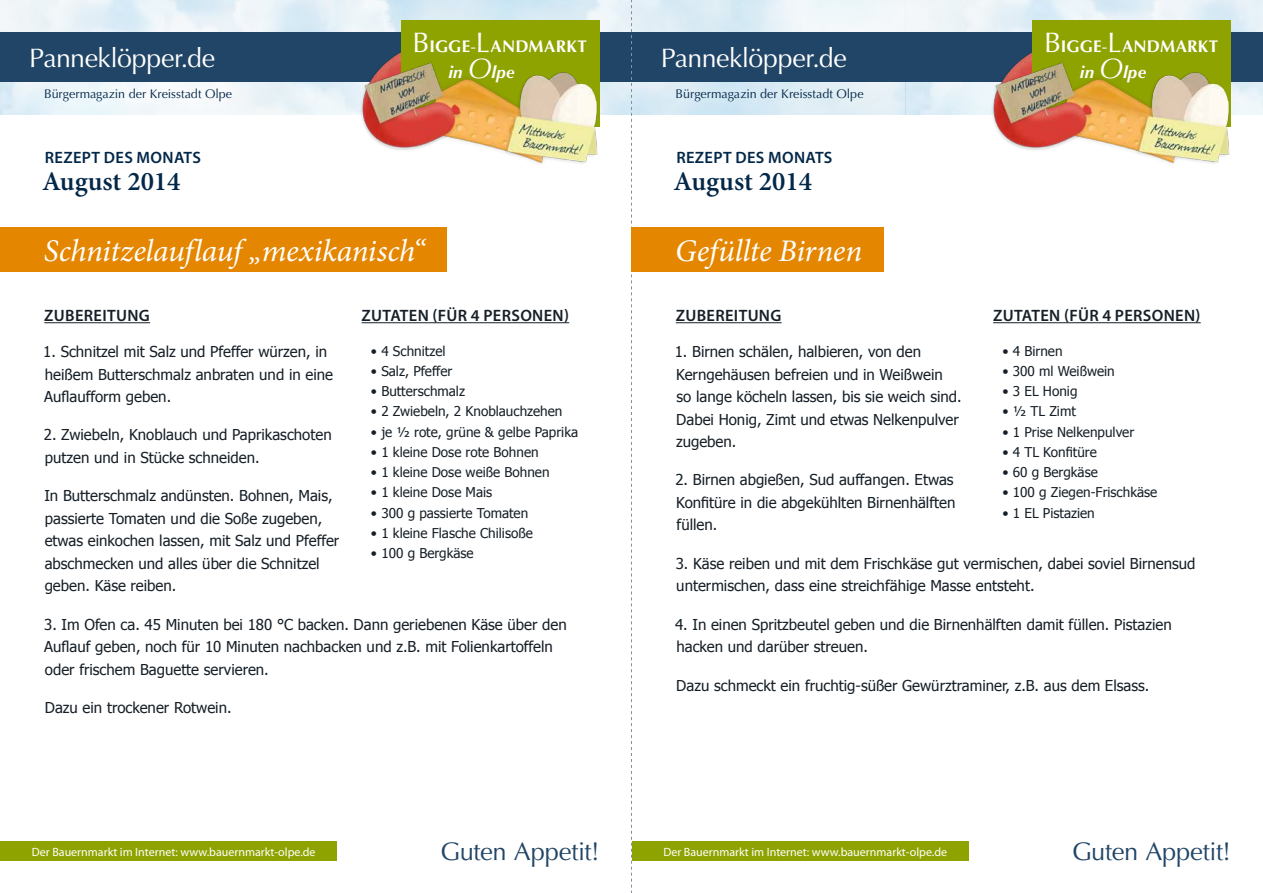
<style>
.page{position:relative;width:1263px;height:893px;background:#fff}
.page>*{position:absolute;margin:0;border:0;box-sizing:border-box;transform-origin:0 0}
.t1{font:italic 31.5px "Minion Pro";letter-spacing:-.005em;color:#fff}
.t2{font:600 27px "Minion Pro";color:#032748}
.t3{font:26.7px "Optima LT Std";letter-spacing:-.015em;color:#fff}
.t4{font:25.5px "Optima LT Std";letter-spacing:-.015em;color:#214566}
.t5{font:700 16.95px/25.5px "Optima LT Std";letter-spacing:.01em;color:#fff}
.t6{font:600 16.5px "Myriad Pro";letter-spacing:.02em;color:#161f27}
.t7{font:600 16.5px "Myriad Pro";letter-spacing:.02em;color:#032748}
.t8{font:15px/22.5px "Tahoma";color:#161f27}
.t9{font:13.5px "Tahoma";color:#161f27}
.t10{font:12.6px "Optima LT Std";color:#032748}
.t11{font:12px "Myriad Pro";color:#fff}
.s1{font-weight:400;font-size:28.2px}
.s2{font-weight:400}
.s3{font-style:italic}
.s4{font-weight:400;font-style:italic;font-size:28.2px}
</style>
<div class="page">
<div style="left:632px;top:841px;width:336px;height:20px;background:#8ea300"></div>
<div style="left:0;top:841px;width:337px;height:20px;background:#8ea300"></div>
<img style="left:0;top:0;width:1263px;height:115px">
<div style="left:0;top:33px;width:1263px;height:49px;background:#214566"></div>
<img style="left:388px;top:52px;width:13px;height:9px">
<div style="left:401px;top:20px;width:199px;height:106px;background:#8ea300"></div>
<img style="left:358px;top:61px;width:247px;height:103px">
<img style="left:1019px;top:52px;width:13px;height:9px">
<div style="left:1032px;top:20px;width:199px;height:106px;background:#8ea300"></div>
<img style="left:990px;top:61px;width:246px;height:103px">
<svg style="left:631px;top:0;width:1px;height:893px"></svg>
<div style="left:0;top:227px;width:446px;height:44px;background:#e48600"></div>
<div style="left:631px;top:227px;width:253px;height:44px;background:#e48600"></div>
<hr style="left:44px;top:322px;width:106px;height:1px;background:#161f27">
<hr style="left:362px;top:322px;width:207px;height:1px;background:#161f27">
<hr style="left:676px;top:322px;width:106px;height:1px;background:#161f27">
<hr style="left:993px;top:322px;width:208px;height:1px;background:#161f27">
<p class="t5" style="left:448px;top:34px;width:140px;text-indent:-36px"><span class="s1">B</span>IGGE<span class="s2">-</span><span class="s1">L</span>ANDMARKT <span class="s3">in</span> <span class="s4">O</span><span class="s3">lpe</span></p>
<h3 class="t3" style="left:29px;top:42px;width:187px">Panneklöpper.de</h3>
<h3 class="t3" style="left:661px;top:42px;width:187px">Panneklöpper.de</h3>
<p class="t10" style="left:44px;top:86px;width:190px">Bürgermagazin der Kreisstadt Olpe</p>
<p class="t10" style="left:676px;top:86px;width:190px">Bürgermagazin der Kreisstadt Olpe</p>
<p class="t7" style="left:45px;top:147px;width:158px">REZEPT DES MONATS</p>
<h2 class="t2" style="left:42px;top:163px;width:140px">August 2014</h2>
<p class="t7" style="left:676px;top:147px;width:158px">REZEPT DES MONATS</p>
<h2 class="t2" style="left:673px;top:163px;width:140px">August 2014</h2>
<h1 class="t1" style="left:44px;top:229px;width:382px">Schnitzelauflauf „mexikanisch“</h1>
<h1 class="t1" style="left:675px;top:229px;width:189px">Gefüllte Birnen</h1>
<p class="t5" style="left:1080px;top:34px;width:140px;text-indent:-36px"><span class="s1">B</span>IGGE<span class="s2">-</span><span class="s1">L</span>ANDMARKT <span class="s3">in</span> <span class="s4">O</span><span class="s3">lpe</span></p>
<p class="t6" style="left:44px;top:305px;width:107px">ZUBEREITUNG</p>
<p class="t6" style="left:362px;top:305px;width:209px">ZUTATEN (FÜR 4 PERSONEN)</p>
<p class="t9" style="left:371px;top:342px;width:76px">• 4 Schnitzel</p>
<p class="t9" style="left:371px;top:362px;width:83px">• Salz, Pfeffer</p>
<p class="t9" style="left:371px;top:382px;width:96px">• Butterschmalz</p>
<p class="t9" style="left:371px;top:402px;width:193px">• 2 Zwiebeln, 2 Knoblauchzehen</p>
<p class="t9" style="left:371px;top:423px;width:209px">• je ½ rote, grüne &amp; gelbe Paprika</p>
<p class="t9" style="left:371px;top:443px;width:169px">• 1 kleine Dose rote Bohnen</p>
<p class="t9" style="left:371px;top:463px;width:180px">• 1 kleine Dose weiße Bohnen</p>
<p class="t9" style="left:371px;top:483px;width:123px">• 1 kleine Dose Mais</p>
<p class="t9" style="left:371px;top:504px;width:159px">• 300 g passierte Tomaten</p>
<p class="t9" style="left:371px;top:524px;width:163px">• 1 kleine Flasche Chilisoße</p>
<p class="t9" style="left:371px;top:544px;width:104px">• 100 g Bergkäse</p>
<p class="t8" style="left:43px;top:340px;width:291px">1. Schnitzel mit Salz und Pfeffer würzen, in heißem Butterschmalz anbraten und in eine<br>Auflaufform geben.</p>
<p class="t8" style="left:44px;top:423px;width:289px">2. Zwiebeln, Knoblauch und Paprikaschoten putzen und in Stücke schneiden.</p>
<p class="t8" style="left:44px;top:484px;width:296px">In Butterschmalz andünsten. Bohnen, Mais, passierte Tomaten und die Soße zugeben, etwas einkochen lassen, mit Salz und Pfeffer abschmecken und alles über die Schnitzel geben. Käse reiben.</p>
<p class="t8" style="left:44px;top:612px;width:524px">3. Im Ofen ca. 45 Minuten bei 180 °C backen. Dann geriebenen Käse über den<br>Auflauf geben, noch für 10 Minuten nachbacken und z.B. mit Folienkartoffeln oder frischem Baguette servieren.</p>
<p class="t8" style="left:45px;top:696px;width:188px">Dazu ein trockener Rotwein.</p>
<p class="t6" style="left:676px;top:305px;width:107px">ZUBEREITUNG</p>
<p class="t6" style="left:993px;top:305px;width:209px">ZUTATEN (FÜR 4 PERSONEN)</p>
<p class="t8" style="left:675px;top:340px;width:288px">1. Birnen schälen, halbieren, von den Kerngehäusen befreien und in Weißwein<br>so lange köcheln lassen, bis sie weich sind.<br>Dabei Honig, Zimt und etwas Nelkenpulver zugeben.</p>
<p class="t8" style="left:675px;top:468px;width:281px">2. Birnen abgießen, Sud auffangen. Etwas<br>Konfitüre in die abgekühlten Birnenhälften füllen.</p>
<p class="t8" style="left:676px;top:551px;width:521px">3. Käse reiben und mit dem Frischkäse gut vermischen, dabei soviel Birnensud untermischen, dass eine streichfähige Masse entsteht.</p>
<p class="t8" style="left:675px;top:612px;width:498px">4. In einen Spritzbeutel geben und die Birnenhälften damit füllen. Pistazien hacken und darüber streuen.</p>
<p class="t8" style="left:676px;top:673px;width:474px">Dazu schmeckt ein fruchtig-süßer Gewürztraminer, z.B. aus dem Elsass.</p>
<p class="t9" style="left:1002px;top:342px;width:62px">• 4 Birnen</p>
<p class="t9" style="left:1002px;top:362px;width:114px">• 300 ml Weißwein</p>
<p class="t9" style="left:1002px;top:382px;width:77px">• 3 EL Honig</p>
<p class="t9" style="left:1002px;top:402px;width:75px">• ½ TL Zimt</p>
<p class="t9" style="left:1002px;top:423px;width:133px">• 1 Prise Nelkenpulver</p>
<p class="t9" style="left:1002px;top:443px;width:96px">• 4 TL Konfitüre</p>
<p class="t9" style="left:1002px;top:463px;width:97px">• 60 g Bergkäse</p>
<p class="t9" style="left:1002px;top:483px;width:156px">• 100 g Ziegen-Frischkäse</p>
<p class="t9" style="left:1002px;top:504px;width:94px">• 1 EL Pistazien</p>
<p class="t11" style="left:32px;top:844px;width:285px">Der Bauernmarkt im Internet: www.bauernmarkt-olpe.de</p>
<h3 class="t4" style="left:1072px;top:837px;width:161px">Guten Appetit!</h3>
<h3 class="t4" style="left:440px;top:837px;width:161px">Guten Appetit!</h3>
<p class="t11" style="left:663px;top:844px;width:285px">Der Bauernmarkt im Internet: www.bauernmarkt-olpe.de</p>
</div>
